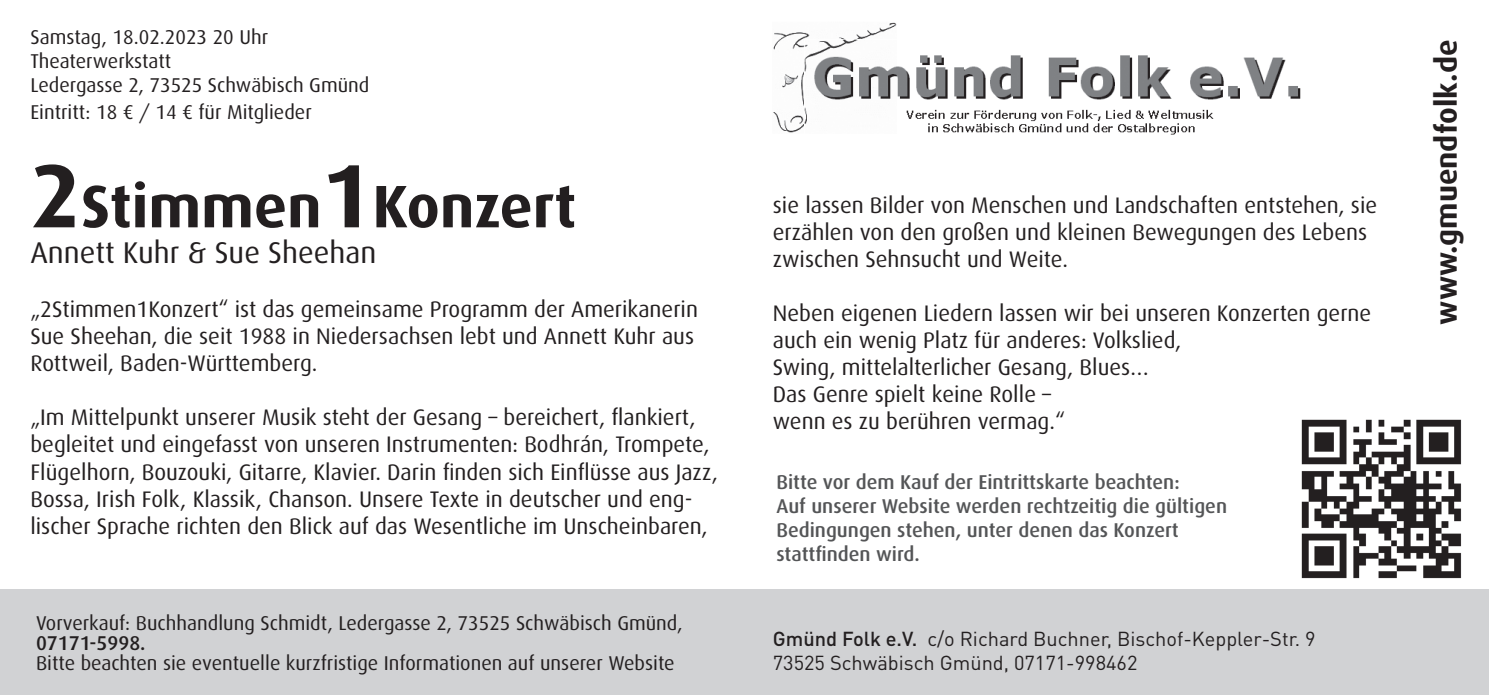
<style>
.page{position:relative;width:1489px;height:695px;background:#fff}
.page>*{position:absolute;margin:0;border:0;box-sizing:border-box;transform-origin:0 0}
.t1{font:700 60px "Dax";color:#231f20}
.t2{font:30px "Dax";color:#231f20}
.t3{font:700 30px "Dax";color:#231f20}
.t4{font:22.5px/27px "Dax";color:#231f20}
.t5{font:20px/24px "Dax";color:#231f20}
.t6{font:500 20px/24px "Dax";color:#545557}
.t7{font:20px/24px "DINOT";color:#231f20}
.t8{font:500 20px "Dax";color:#231f20}
.s1{font-size:90px}
.s2{font-weight:500}
</style>
<div class="page">
<div style="left:0;top:589px;width:1488px;height:105px;background:#d1d2d4"></div>
<img style="left:773px;top:22px;width:527px;height:113px">
<img style="left:1301px;top:419px;width:161px;height:160px">
<p class="t5" style="left:30px;top:25px;width:340px">Samstag, 18.02.2023 20 Uhr<br>Theaterwerkstatt<br>Ledergasse 2, 73525 Schwäbisch Gmünd</p>
<p class="t5" style="left:30px;top:100px;width:283px">Eintritt: 18 € / 14 € für Mitglieder</p>
<h1 class="t1" style="left:30px;top:172px;width:547px"><span class="s1">2</span>Stimmen<span class="s1">1</span>Konzert</h1>
<h2 class="t2" style="left:30px;top:235px;width:347px">Annett Kuhr &amp; Sue Sheehan</h2>
<p class="t4" style="left:30px;top:296px;width:669px">„2Stimmen1Konzert“ ist das gemeinsame Programm der Amerikanerin<br>Sue Sheehan, die seit 1988 in Niedersachsen lebt und Annett Kuhr aus<br>Rottweil, Baden-Württemberg.</p>
<p class="t4" style="left:30px;top:404px;width:689px">„Im Mittelpunkt unserer Musik steht der Gesang – bereichert, flankiert, begleitet und eingefasst von unseren Instrumenten: Bodhrán, Trompete, Flügelhorn, Bouzouki, Gitarre, Klavier. Darin finden sich Einflüsse aus Jazz, Bossa, Irish Folk, Klassik, Chanson. Unsere Texte in deutscher und eng&shy;lischer Sprache richten den Blick auf das Wesentliche im Unscheinbaren,</p>
<p class="t5" style="left:36px;top:611px;width:648px">Vorverkauf: Buchhandlung Schmidt, Ledergasse 2, 73525 Schwäbisch Gmünd,</p>
<p class="t8" style="left:36px;top:631px;width:111px">07171-5998.</p>
<p class="t5" style="left:36px;top:651px;width:640px">Bitte beachten sie eventuelle kurzfristige Informationen auf unserer Website</p>
<p class="t4" style="left:772px;top:191px;width:606px">sie lassen Bilder von Menschen und Landschaften entstehen, sie erzählen von den großen und kleinen Bewegungen des Lebens zwischen Sehnsucht und Weite.</p>
<p class="t4" style="left:772px;top:299px;width:600px">Neben eigenen Liedern lassen wir bei unseren Konzerten gerne auch ein wenig Platz für anderes: Volkslied,<br>Swing, mittelalterlicher Gesang, Blues…<br>Das Genre spielt keine Rolle –<br>wenn es zu berühren vermag.“</p>
<p class="t6" style="left:776px;top:470px;width:452px">Bitte vor dem Kauf der Eintrittskarte beachten:<br>Auf unserer Website werden rechtzeitig die gültigen Bedingungen stehen, unter denen das Konzert stattfinden wird.</p>
<p class="t7" style="left:772px;top:626px;width:544px"><span class="s2">Gmünd Folk e.V.</span> c/o Richard Buchner, Bischof-Keppler-Str. 9<br>73525 Schwäbisch Gmünd, 07171-998462</p>
<h2 class="t3" style="left:1428px;top:324px;width:287px;rotate:-90deg">www.gmuendfolk.de</h2>
</div>
